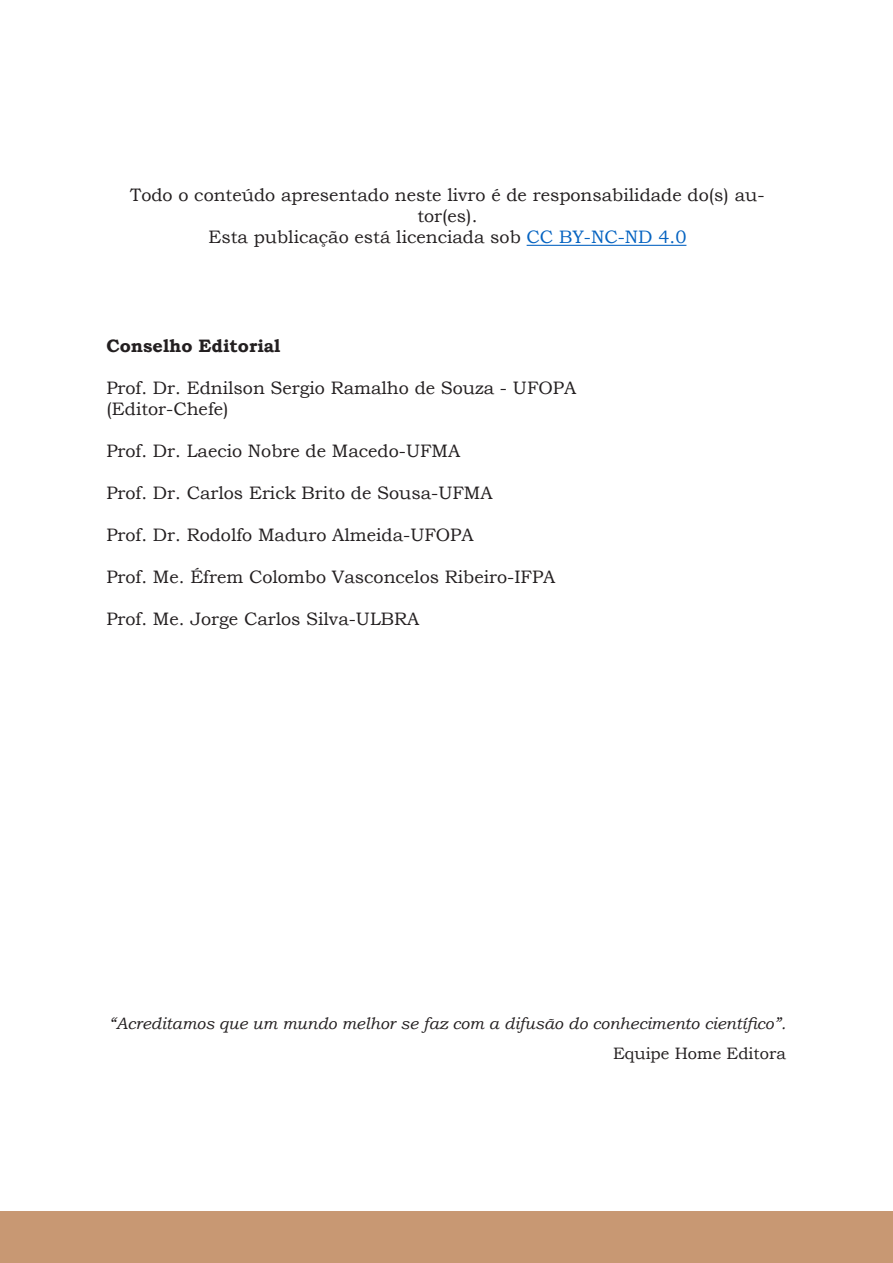
<style>
.page{position:relative;width:893px;height:1263px;background:#fff}
.page>*{position:absolute;margin:0;border:0;box-sizing:border-box;transform-origin:0 0}
.Esquerdo__12__simples{font:18px/21px "Bookman Old Style";color:#231f20;text-align:center}
.Esquerdo__12__simples-2{font:700 18px "Bookman Old Style";color:#231f20}
.t1{font:italic 16.5px "Bookman Old Style";color:#231f20}
.t2{font:16.5px "Bookman Old Style";color:#231f20}
.s1{color:#0563c1}
</style>
<div class="page">
<div style="left:0;top:1212px;width:893px;height:51px;background:#c89873"></div>
<hr style="left:527px;top:245px;width:159px;height:1px;background:#0563c1">
<p class="Esquerdo__12__simples" style="left:130px;top:184px;width:636px">Todo o conteúdo apresentado neste livro é de responsabilidade do(s) au&shy;tor(es).</p>
<p class="Esquerdo__12__simples" style="left:208px;top:226px;width:480px">Esta publicação está licenciada sob <span class="s1">CC BY-NC-ND 4.0</span></p>
<p class="Esquerdo__12__simples-2" style="left:106px;top:333px;width:175px">Conselho Editorial</p>
<p class="Esquerdo__12__simples" style="left:106px;top:378px;width:471px">Prof. Dr. Ednilson Sergio Ramalho de Souza - UFOPA</p>
<p class="Esquerdo__12__simples" style="left:106px;top:399px;width:124px">(Editor-Chefe)</p>
<p class="Esquerdo__12__simples" style="left:106px;top:441px;width:355px">Prof. Dr. Laecio Nobre de Macedo-UFMA</p>
<p class="Esquerdo__12__simples" style="left:106px;top:483px;width:388px">Prof. Dr. Carlos Erick Brito de Sousa-UFMA</p>
<p class="Esquerdo__12__simples" style="left:106px;top:525px;width:369px">Prof. Dr. Rodolfo Maduro Almeida-UFOPA</p>
<p class="Esquerdo__12__simples" style="left:106px;top:567px;width:450px">Prof. Me. Éfrem Colombo Vasconcelos Ribeiro-IFPA</p>
<p class="Esquerdo__12__simples" style="left:106px;top:609px;width:314px">Prof. Me. Jorge Carlos Silva-ULBRA</p>
<p class="t1" style="left:109px;top:1013px;width:679px">“Acreditamos que um mundo melhor se faz com a difusão do conhecimento científico”.</p>
<p class="t2" style="left:613px;top:1043px;width:174px">Equipe Home Editora</p>
</div>
